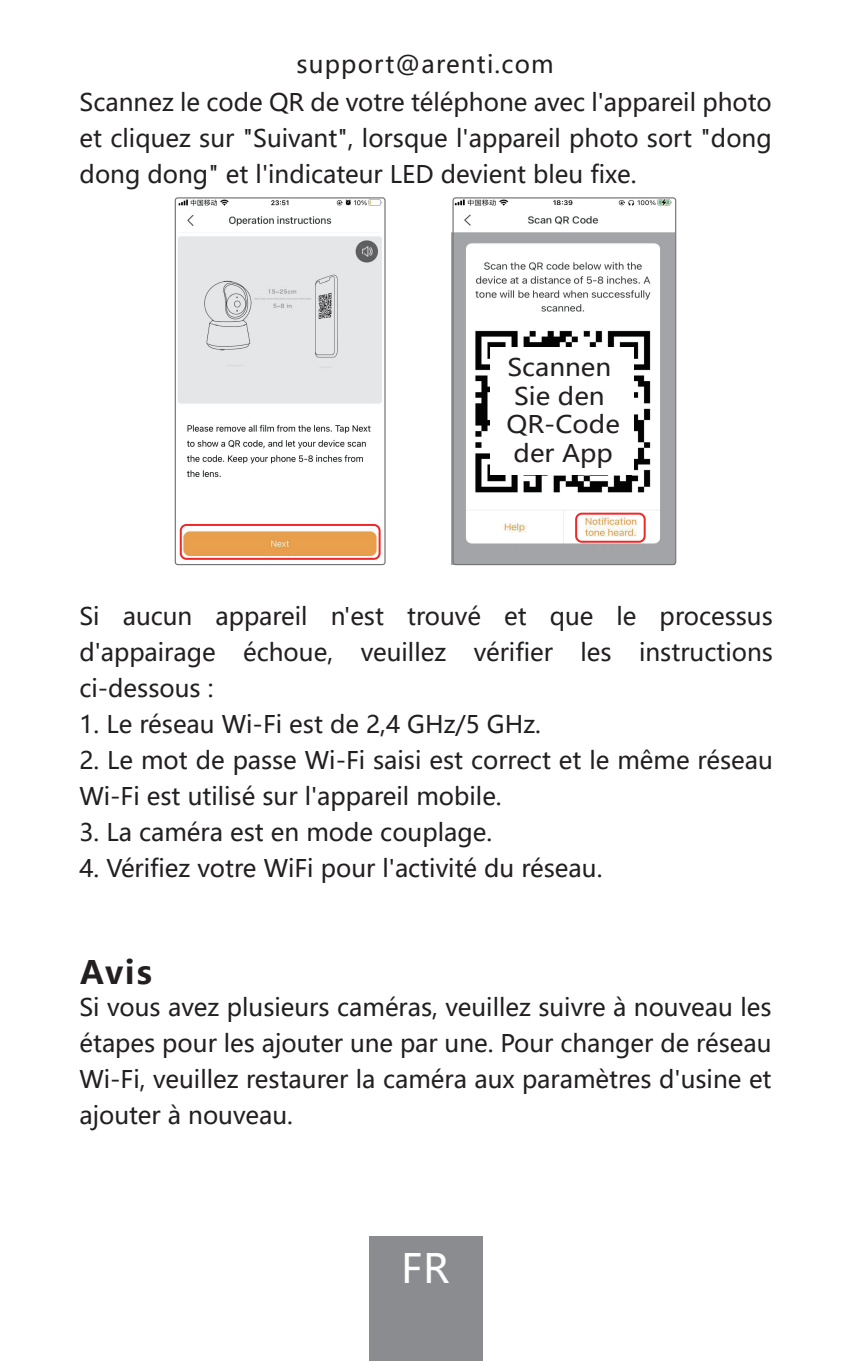
<style>
.page{position:relative;width:851px;height:1361px;background:#fff}
.page>*{position:absolute;margin:0;border:0;box-sizing:border-box;transform-origin:0 0}
.t1{font:40px "Microsoft Ya Hei UI";color:#fff}
.t2{font:700 32px "Microsoft Ya Hei UI";color:#231f20}
.t3{font:24px/36px "Microsoft Ya Hei UI";color:#231f20;text-align:justify}
.t4{font:24px/28.4px "Microsoft Ya Hei UI";color:#231f20;text-align:center;scale:1.07 1}
.t5{font:24px "Microsoft Ya Hei UI";letter-spacing:.05em;color:#231f20}
</style>
<div class="page">
<div style="left:369px;top:1236px;width:113px;height:125px;background:#8a8c8f"></div>
<img style="left:177px;top:199px;width:206px;height:367px">
<img style="left:177px;top:233px;width:206px;height:180px">
<div style="left:175px;top:197px;width:210px;height:368px;border:1px solid #737477;border-radius:3px"></div>
<div style="left:180px;top:524px;width:200px;height:36px;border:2px solid #ee2928;border-radius:6px"></div>
<img style="left:451px;top:199px;width:223px;height:365px">
<div style="left:490px;top:347px;width:143px;height:128px;background:#fff"></div>
<div style="left:452px;top:197px;width:224px;height:368px;border:1px solid #737477;border-radius:3px"></div>
<div style="left:575px;top:513px;width:70px;height:30px;border:2px solid #ee2928;border-radius:6px"></div>
<p class="t5" style="left:296px;top:48px;width:259px">support@arenti.com</p>
<p class="t3" style="left:80px;top:84px;width:693px">Scannez le code QR de votre téléphone avec l'appareil photo et cliquez sur "Suivant", lorsque l'appareil photo sort "dong dong dong" et l'indicateur LED devient bleu fixe.</p>
<p class="t4" style="left:506px;top:353px;width:107px">Scannen<br>Sie den<br>QR-Code der App</p>
<p class="t3" style="left:79px;top:598px;width:695px">Si aucun appareil n'est trouvé et que le processus d'appairage échoue, veuillez vérifier les instructions ci-dessous :</p>
<p class="t3" style="left:79px;top:706px;width:463px">1. Le réseau Wi-Fi est de 2,4 GHz/5 GHz.</p>
<p class="t3" style="left:79px;top:742px;width:694px">2. Le mot de passe Wi-Fi saisi est correct et le même réseau<br>Wi-Fi est utilisé sur l'appareil mobile.</p>
<p class="t3" style="left:79px;top:814px;width:414px">3. La caméra est en mode couplage.</p>
<p class="t3" style="left:79px;top:850px;width:524px">4. Vérifiez votre WiFi pour l'activité du réseau.</p>
<h2 class="t2" style="left:80px;top:950px;width:73px">Avis</h2>
<p class="t3" style="left:79px;top:989px;width:693px">Si vous avez plusieurs caméras, veuillez suivre à nouveau les étapes pour les ajouter une par une. Pour changer de réseau Wi-Fi, veuillez restaurer la caméra aux paramètres d'usine et ajouter à nouveau.</p>
<h1 class="t1" style="left:401px;top:1241px;width:50px">FR</h1>
</div>
